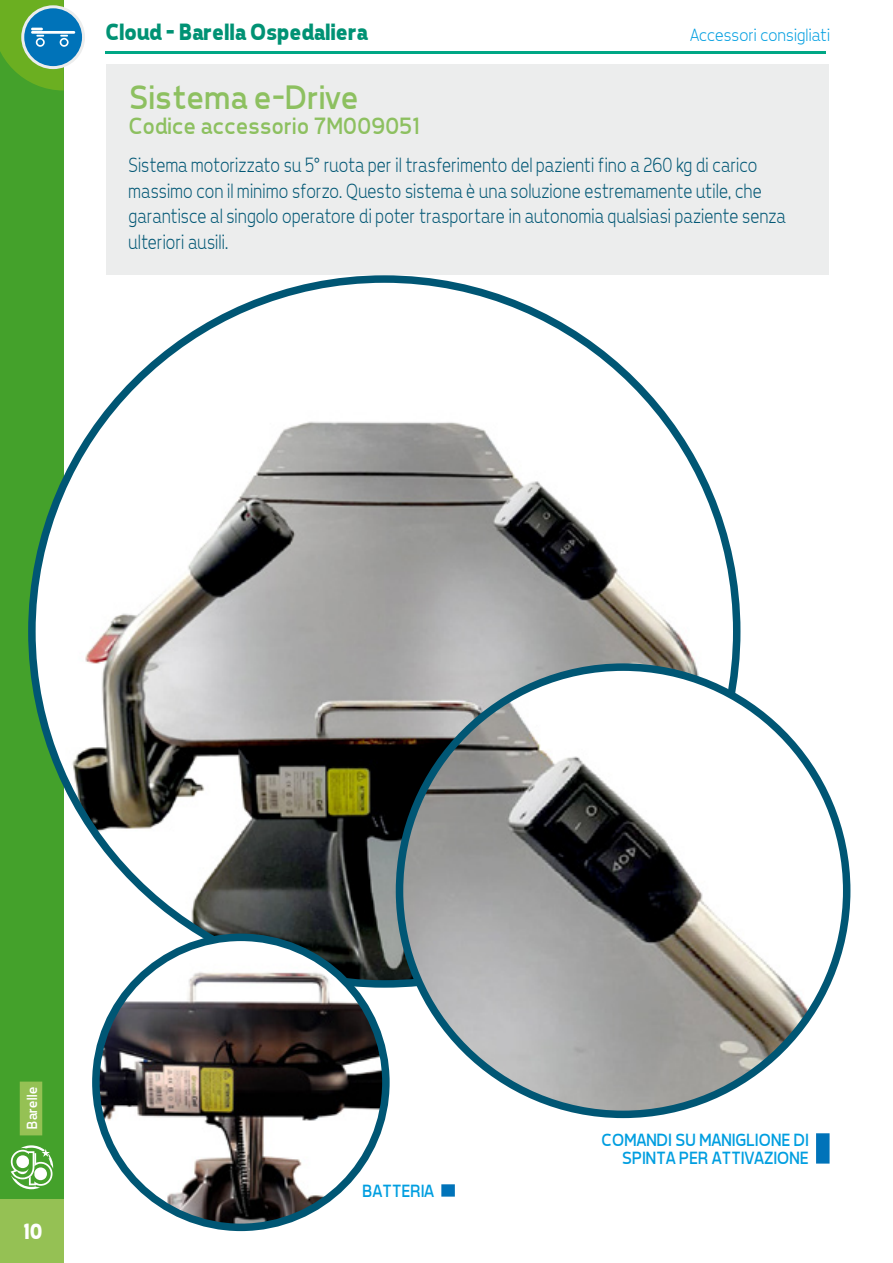
<style>
.page{position:relative;width:893px;height:1263px;background:#fff}
.page>*{position:absolute;margin:0;border:0;box-sizing:border-box;transform-origin:0 0}
.t1{font:34.5px "Tepeno Sans";color:#8dc060}
.t2{font:700 24px "Tepeno Sans";letter-spacing:-.02em;color:#009274}
.t3{font:24px "Tepeno Sans";color:#8dc060}
.t4{font:700 22.5px "Tepeno Sans";color:#fff}
.t5{font:300 21px/25.5px "Tepeno Sans";color:#005674;scale:.9 1}
.t6{font:18px/18px "Tepeno Sans";color:#009ee0;text-align:right}
.t7{font:300 18px "Tepeno Sans";letter-spacing:-.005em;color:#009ee0}
.t8{font:15px "Tepeno Sans";letter-spacing:.01em;color:#fff}
</style>
<div class="page">
<hr style="left:106px;top:51px;width:720px;height:2px;background:#00a785">
<div style="left:0;top:0;width:64px;height:1263px;background:#44a12b"></div>
<div style="left:0;top:1199px;width:64px;height:64px;background:#95c154"></div>
<svg style="left:11px;top:1145px;width:42px;height:44px"></svg>
<div style="left:20px;top:1081px;width:22px;height:54px;background:#95c154"></div>
<svg style="left:23px;top:7px;width:61px;height:61px"></svg>
<div style="left:21px;top:5px;width:64px;height:64px;border:3px solid #eceded;border-radius:50%"></div>
<hr style="left:31px;top:31px;width:44px;height:3px;background:#fff">
<svg style="left:0;top:0;width:69px;height:91px"></svg>
<div style="left:106px;top:64px;width:723px;height:210px;background:#eceded"></div>
<img style="left:32px;top:399px;width:705px;height:580px">
<img style="left:399px;top:667px;width:448px;height:447px;border-radius:224px">
<img style="left:96px;top:940px;width:290px;height:287px">
<div style="left:92px;top:933px;width:298px;height:298px;border:8px solid #005674;border-radius:50%"></div>
<div style="left:441px;top:1184px;width:14px;height:12px;background:#0073b9"></div>
<div style="left:816px;top:1133px;width:14px;height:30px;background:#0073b9"></div>
<p class="t2" style="left:104px;top:18px;width:264px">Cloud - Barella Ospedaliera</p>
<p class="t7" style="left:689px;top:24px;width:141px">Accessori consigliati</p>
<h1 class="t1" style="left:128px;top:77px;width:231px">Sistema e-Drive</h1>
<p class="t3" style="left:128px;top:112px;width:292px">Codice accessorio 7M009051</p>
<p class="t5" style="left:128px;top:152px;width:732px">Sistema motorizzato su 5° ruota per il trasferimento del pazienti fino a 260 kg di carico massimo con il minimo sforzo. Questo sistema è una soluzione estremamente utile, che garantisce al singolo operatore di poter trasportare in autonomia qualsiasi paziente senza ulteriori ausili.</p>
<p class="t8" style="left:23px;top:1130px;width:44px;rotate:-90deg">Barelle</p>
<p class="t4" style="left:22px;top:1218px;width:21px">10</p>
<p class="t6" style="left:362px;top:1181px;width:73px">BATTERIA</p>
<p class="t6" style="left:600px;top:1130px;width:209px">COMANDI SU MANIGLIONE DI<br>SPINTA PER ATTIVAZIONE</p>
</div>
